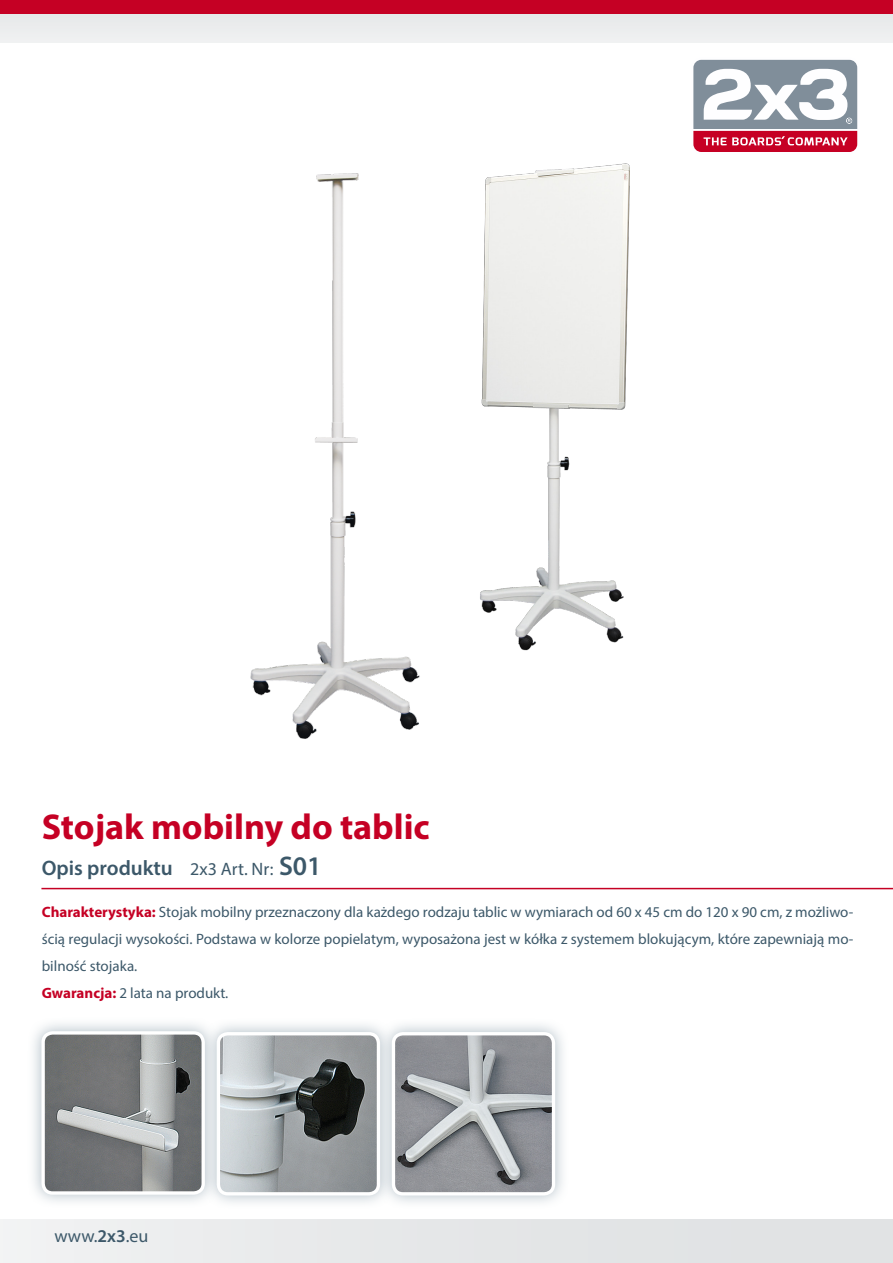
<style>
.page{position:relative;width:893px;height:1263px;background:#fff}
.page>*{position:absolute;margin:0;border:0;box-sizing:border-box;transform-origin:0 0}
.t1{font:700 36px "Myriad Pro";color:#c50024}
.t2{font:600 21px "Myriad Pro";color:#3c5869}
.t3{font:18px "Myriad Pro";color:#3c5869}
.t4{font:15px/27px "Myriad Pro";color:#3c5869}
.s1{font-weight:400;font-size:18px}
.s2{font-size:27px}
.s3{font-weight:700;color:#c50024}
.s4{font-weight:600}
</style>
<div class="page">
<div style="left:0;top:0;width:893px;height:43px;background:#ebeced"></div>
<div style="left:0;top:1219px;width:893px;height:44px;background:#e5e7e8"></div>
<div style="left:0;top:0;width:893px;height:14px;background:#c50024"></div>
<hr style="left:41px;top:888px;width:852px;height:1px;background:#c50024">
<img style="left:250px;top:173px;width:124px;height:566px">
<div style="left:202px;top:1018px;width:192px;height:191px;background:#708898;opacity:.55"></div>
<img style="left:219px;top:1034px;width:157px;height:159px">
<div style="left:217px;top:1032px;width:163px;height:163px;border:3px solid #fff;border-radius:10px"></div>
<div style="left:377px;top:1018px;width:192px;height:191px;background:#708898;opacity:.55"></div>
<img style="left:393px;top:1034px;width:160px;height:160px">
<div style="left:392px;top:1032px;width:163px;height:163px;border:3px solid #fff;border-radius:10px"></div>
<div style="left:27px;top:1017px;width:192px;height:191px;background:#708898;opacity:.55"></div>
<img style="left:43px;top:1033px;width:160px;height:160px">
<div style="left:41px;top:1031px;width:164px;height:164px;border:3px solid #fff;border-radius:10px"></div>
<img style="left:374px;top:163px;width:256px;height:567px">
<svg style="left:691px;top:58px;width:168px;height:96px"></svg>
<svg style="left:693px;top:60px;width:164px;height:92px"></svg>
<h1 class="t1" style="left:42px;top:804px;width:390px">Stojak mobilny do tablic</h1>
<h2 class="t2" style="left:42px;top:854px;width:281px">Opis produktu <span class="s1">2x3 Art. Nr:</span> <span class="s2">S01</span></h2>
<p class="t4" style="left:42px;top:898px;width:813px"><span class="s3">Charakterystyka:</span> Stojak mobilny przeznaczony dla każdego rodzaju tablic w wymiarach od 60 x 45 cm do 120 x 90 cm, z możliwo&shy;ścią regulacji wysokości. Podstawa w kolorze popielatym, wyposażona jest w kółka z systemem blokującym, które zapewniają mo&shy;bilność stojaka.<br><span class="s3">Gwarancja:</span> 2 lata na produkt.</p>
<p class="t3" style="left:54px;top:1224px;width:96px">www.<span class="s4">2x3</span>.eu</p>
</div>
